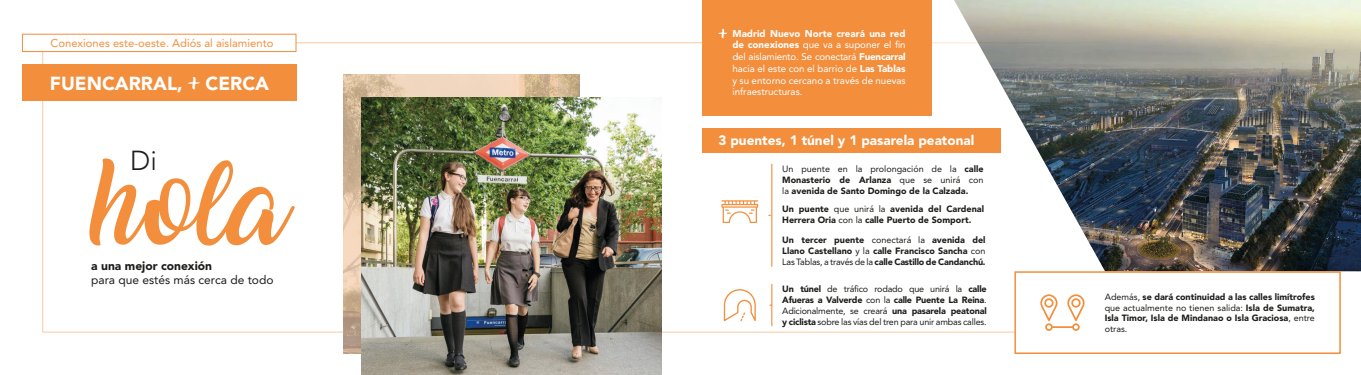
<style>
.page{position:relative;width:1361px;height:375px;background:#fff}
.page>*{position:absolute;margin:0;border:0;box-sizing:border-box;transform-origin:0 0}
.t1{font:76.72px "Amarillo";color:#f28e3c}
.t2{font:300 27.22px "Avenir LT Std";color:#1d1d1b}
.t3{font:900 18.75px "Avenir LT Std";color:#fff}
.t4{font:900 13.5px "Avenir LT Std";color:#fff}
.t5{font:12px "Avenir LT Std";color:#1d1d1b}
.t6{font:900 12px "Avenir LT Std";color:#1d1d1b}
.t7{font:11.25px "Avenir LT Std";color:#f28e3c}
.t8{font:9.75px/11.7px "Avenir LT Std";color:#fff;text-align:justify}
.t9{font:900 9px/10.8px "Avenir LT Std";color:#1d1d1b;text-align:justify}
.t10{font:9px/10.8px "Avenir LT Std";letter-spacing:-.02em;color:#1d1d1b;text-align:justify}
.s1{font-family:"Amarillo";font-weight:400}
.s2{font-weight:900}
.s3{font-weight:400}
</style>
<div class="page">
<img style="left:954px;top:0;width:407px;height:271px">
<div style="left:702px;top:128px;width:299px;height:24px;background:#f28e3c"></div>
<div style="left:22px;top:65px;width:274px;height:36px;background:#f28e3c"></div>
<img style="left:343px;top:74px;width:237px;height:279px">
<div style="left:702px;top:0;width:230px;height:115px;background:#f28e3c"></div>
<div style="left:22px;top:34px;width:274px;height:18px;background:#fff;border:1px solid #f28e3c"></div>
<img style="left:362px;top:97px;width:300px;height:277px">
<svg style="left:721px;top:200px;width:37px;height:23px"></svg>
<hr style="left:771px;top:164px;width:1px;height:102px;background:#f28e3c">
<hr style="left:771px;top:284px;width:1px;height:41px;background:#f28e3c">
<div style="left:1014px;top:271px;width:326px;height:82px;background:#fff;border:2px solid #f28e3c"></div>
<svg style="left:1040px;top:294px;width:44px;height:36px"></svg>
<svg style="left:718px;top:29px;width:9px;height:9px"></svg>
<svg style="left:724px;top:289px;width:32px;height:32px"></svg>
<p class="t7" style="left:50px;top:37px;width:224px">Conexiones este-oeste. Adiós al aislamiento</p>
<h3 class="t3" style="left:50px;top:72px;width:221px">FUENCARRAL, <span class="s1">+</span> CERCA</h3>
<h2 class="t2" style="left:130px;top:145px;width:28px">Di</h2>
<h1 class="t1" style="left:91px;top:173px;width:198px">hola</h1>
<h3 class="t5" style="left:91px;top:273px;width:184px">para que estés más cerca de todo</h3>
<h3 class="t6" style="left:91px;top:258px;width:122px">a una mejor conexión</h3>
<p class="t8" style="left:732px;top:27px;width:175px"><span class="s2">Madrid Nuevo Norte creará una red de conexiones</span> que va a suponer el fin del aislamiento. Se conectará <span class="s2">Fuencarral </span>hacia el este con el barrio de <span class="s2">Las Tablas </span>y su entorno cercano a través de nuevas infraestructuras.</p>
<h3 class="t4" style="left:718px;top:132px;width:257px">3 puentes, 1 túnel y 1 pasarela peatonal</h3>
<p class="t9" style="left:782px;top:163px;width:203px"><span class="s3">Un puente en la prolongación de la</span> calle Monasterio de Arlanza <span class="s3">que se unirá con la</span> avenida de Santo Domingo de la Calzada.</p>
<p class="t9" style="left:782px;top:203px;width:203px">Un puente <span class="s3">que unirá la</span> avenida del Cardenal<br>Herrera Oria <span class="s3">con la</span> calle Puerto de Somport.</p>
<p class="t9" style="left:782px;top:234px;width:205px">Un tercer puente <span class="s3">conectará la</span> avenida del Llano Castellano <span class="s3">y la</span> calle Francisco Sancha <span class="s3">con Las Tablas, a través de la</span> calle Castillo de Candanchú.</p>
<p class="t10" style="left:782px;top:283px;width:206px"><span class="s2">Un túnel</span> de tráfico rodado que unirá la <span class="s2">calle Afueras a Valverde</span> con la <span class="s2">calle Puente La Reina</span>.<br>Adicionalmente, se creará <span class="s2">una pasarela peatonal y ciclista</span> sobre las vías del tren para unir ambas calles.</p>
<p class="t9" style="left:1105px;top:291px;width:212px"><span class="s3">Además,</span> se dará continuidad a las calles limítrofes <span class="s3">que actualmente no tienen salida:</span> Isla de Sumatra, Isla Timor, Isla de Mindanao o Isla Graciosa<span class="s3">, entre otras.</span></p>
</div>
